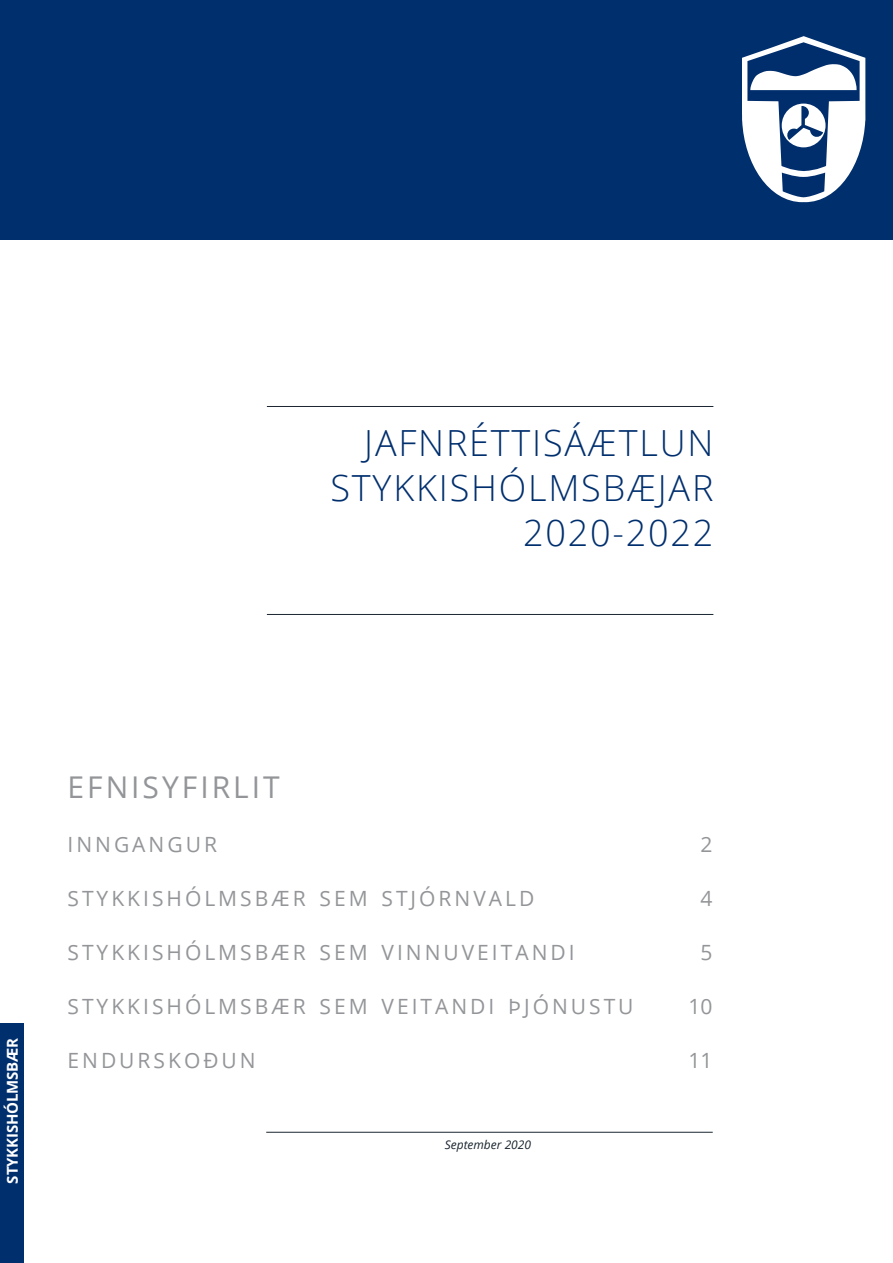
<style>
.page{position:relative;width:893px;height:1263px;background:#fff}
.page>*{position:absolute;margin:0;border:0;box-sizing:border-box;transform-origin:0 0}
.Large_Title{font:300 36px "Open Sans";letter-spacing:.05em;color:#002f6e}
.TOC_Header{font:30px "Open Sans";letter-spacing:.1em;color:#939598}
.t1{font:21px "Open Sans";letter-spacing:.145em;color:#939598}
.Title_-_Align_Left{font:700 15px "Open Sans";letter-spacing:-.01em;color:#fff}
.Title_Note{font:italic 12px "Open Sans";color:#1b2630}
</style>
<div class="page">
<div style="left:0;top:1024px;width:23px;height:239px;background:#002f6e"></div>
<hr style="left:267px;top:406px;width:446px;height:1px;background:#1b2630">
<hr style="left:266px;top:1132px;width:447px;height:1px;background:#1b2630">
<div style="left:0;top:0;width:893px;height:239px;background:#002f6e"></div>
<hr style="left:267px;top:614px;width:446px;height:1px;background:#1b2630">
<svg style="left:742px;top:36px;width:124px;height:167px"></svg>
<p class="Large_Title" style="left:364px;top:418px;width:351px">JAFNRÉTTISÁÆTLUN</p>
<p class="Large_Title" style="left:330px;top:463px;width:384px">STYKKISHÓLMSBÆJAR</p>
<p class="Large_Title" style="left:523px;top:508px;width:192px">2020-2022</p>
<p class="Title_-_Align_Left" style="left:2px;top:1183px;width:147px;rotate:-90deg">STYKKISHÓLMSBÆR</p>
<p class="TOC_Header" style="left:68px;top:767px;width:214px">EFNISYFIRLIT</p>
<p class="t1" style="left:68px;top:830px;width:151px">INNGANGUR</p>
<p class="t1" style="left:701px;top:830px;width:14px">2</p>
<p class="t1" style="left:68px;top:884px;width:468px">STYKKISHÓLMSBÆR SEM STJÓRNVALD</p>
<p class="t1" style="left:701px;top:884px;width:14px">4</p>
<p class="t1" style="left:68px;top:938px;width:509px">STYKKISHÓLMSBÆR SEM VINNUVEITANDI</p>
<p class="t1" style="left:701px;top:938px;width:14px">5</p>
<p class="t1" style="left:68px;top:992px;width:568px">STYKKISHÓLMSBÆR SEM VEITANDI ÞJÓNUSTU</p>
<p class="t1" style="left:689px;top:992px;width:26px">10</p>
<p class="t1" style="left:68px;top:1046px;width:190px">ENDURSKOÐUN</p>
<p class="t1" style="left:689px;top:1046px;width:26px">11</p>
<p class="Title_Note" style="left:445px;top:1136px;width:88px">September 2020</p>
</div>
